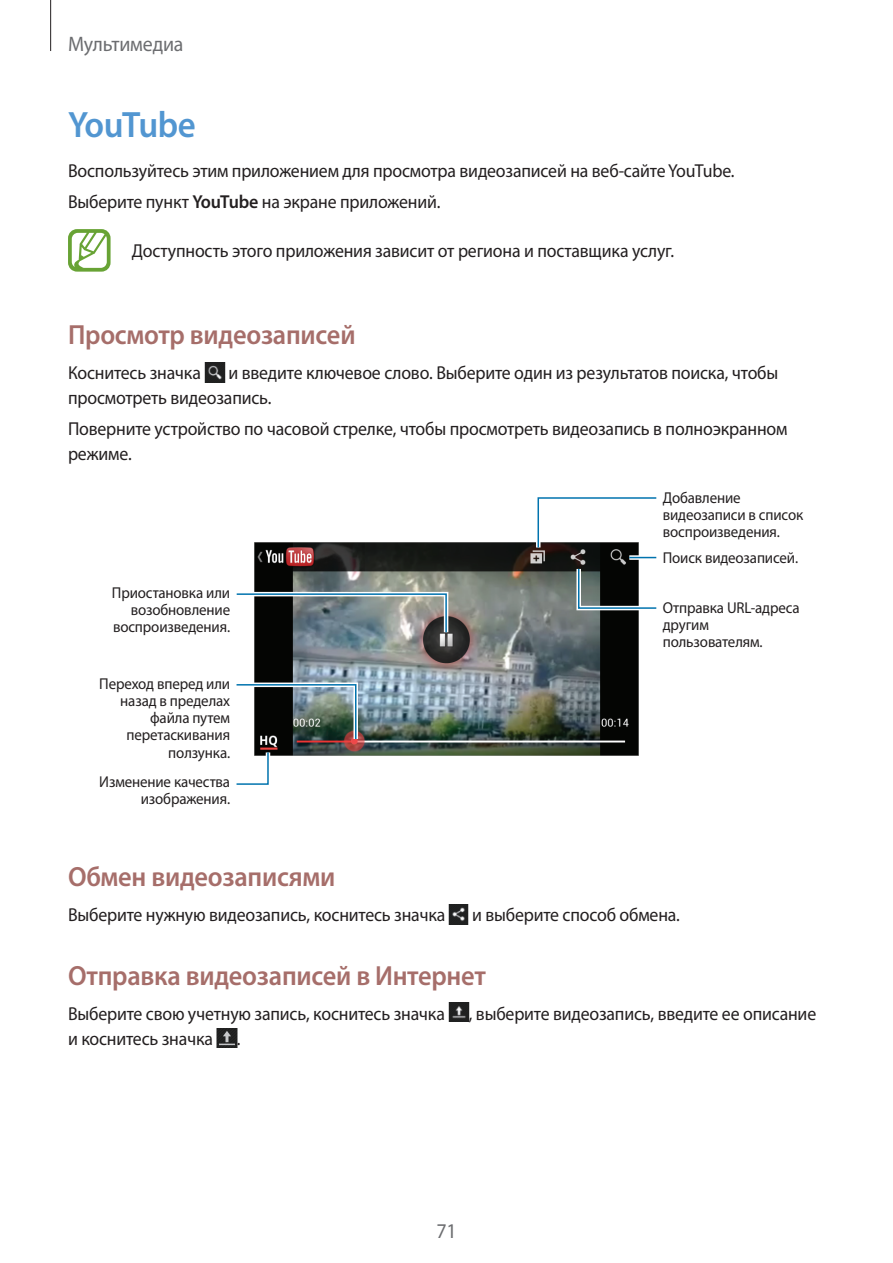
<style>
.page{position:relative;width:893px;height:1263px;background:#fff}
.page>*{position:absolute;margin:0;border:0;box-sizing:border-box;transform-origin:0 0}
.t1{font:600 36.75px "Myriad Pro";letter-spacing:-.03em;color:#5296d1;scale:.95 1}
.t2{font:600 27.75px "Myriad Pro";letter-spacing:-.01em;color:#a66e6a;scale:.95 1}
.t3{font:21px "Myriad Pro";letter-spacing:-.01em;color:#6c6d70;scale:.95 1}
.t4{font:18.75px/24.8px "Myriad Pro";letter-spacing:-.01em;color:#231f20;scale:.95 1}
.t5{font:15.75px/17.2px "Myriad Pro";letter-spacing:-.01em;color:#231f20;text-align:right;scale:.95 1}
.s1{font-weight:600}
</style>
<div class="page">
<hr style="left:50px;top:0;width:1px;height:51px;background:#231f20">
<svg style="left:68px;top:229px;width:43px;height:43px"></svg>
<img style="left:204px;top:363px;width:21px;height:19px">
<img style="left:254px;top:543px;width:384px;height:212px">
<svg style="left:236px;top:680px;width:124px;height:105px"></svg>
<div style="left:629px;top:555px;width:27px;height:5px;background:#add1e4"></div>
<svg style="left:534px;top:497px;width:123px;height:61px"></svg>
<svg style="left:574px;top:564px;width:83px;height:48px"></svg>
<svg style="left:236px;top:590px;width:215px;height:47px;background:#7a8487"></svg>
<img style="left:449px;top:905px;width:20px;height:19px">
<img style="left:448px;top:1003px;width:21px;height:19px">
<img style="left:217px;top:1029px;width:20px;height:19px">
<p class="t3" style="left:68px;top:31px;width:123px">Мультимедиа</p>
<h1 class="t1" style="left:68px;top:101px;width:136px">YouTube</h1>
<p class="t4" style="left:68px;top:155px;width:703px;line-height:31.2px">Воспользуйтесь этим приложением для просмотра видеозаписей на веб-сайте YouTube.<br>Выберите пункт <span class="s1">YouTube</span> на экране приложений.</p>
<p class="t4" style="left:132px;top:238px;width:572px">Доступность этого приложения зависит от региона и поставщика услуг.</p>
<h2 class="t2" style="left:68px;top:317px;width:304px">Просмотр видеозаписей</h2>
<p class="t4" style="left:68px;top:360px;width:141px">Коснитесь значка</p>
<p class="t4" style="left:68px;top:360px;width:749px;text-indent:160px">и введите ключевое слово. Выберите один из результатов поиска, чтобы просмотреть видеозапись.</p>
<p class="t4" style="left:68px;top:416px;width:759px">Поверните устройство по часовой стрелке, чтобы просмотреть видеозапись в полноэкранном режиме.</p>
<p class="t5" style="left:112px;top:583px;width:126px">Приостановка или возобновление воспроизведения.</p>
<p class="t5" style="left:99px;top:674px;width:139px">Переход вперед или назад в пределах файла путем перетаскивания ползунка.</p>
<p class="t5" style="left:99px;top:773px;width:139px">Изменение качества изображения.</p>
<p class="t5" style="left:663px;top:488px;width:149px;text-align:left">Добавление видеозаписи в список воспроизведения.</p>
<p class="t5" style="left:663px;top:549px;width:144px">Поиск видеозаписей.</p>
<p class="t5" style="left:663px;top:598px;width:145px;text-align:left">Отправка URL-адреса другим пользователям.</p>
<h2 class="t2" style="left:68px;top:859px;width:283px">Обмен видеозаписями</h2>
<p class="t4" style="left:68px;top:902px;width:399px">Выберите нужную видеозапись, коснитесь значка</p>
<p class="t4" style="left:472px;top:902px;width:220px">и выберите способ обмена.</p>
<h2 class="t2" style="left:68px;top:958px;width:441px">Отправка видеозаписей в Интернет</h2>
<p class="t4" style="left:68px;top:1001px;width:398px">Выберите свою учетную запись, коснитесь значка</p>
<p class="t4" style="left:469px;top:1001px;width:367px">, выберите видеозапись, введите ее описание</p>
<p class="t4" style="left:68px;top:1026px;width:154px">и коснитесь значка</p>
<p class="t4" style="left:237px;top:1026px;width:5px">.</p>
<p class="t3" style="left:436px;top:1218px;width:23px">71</p>
</div>
